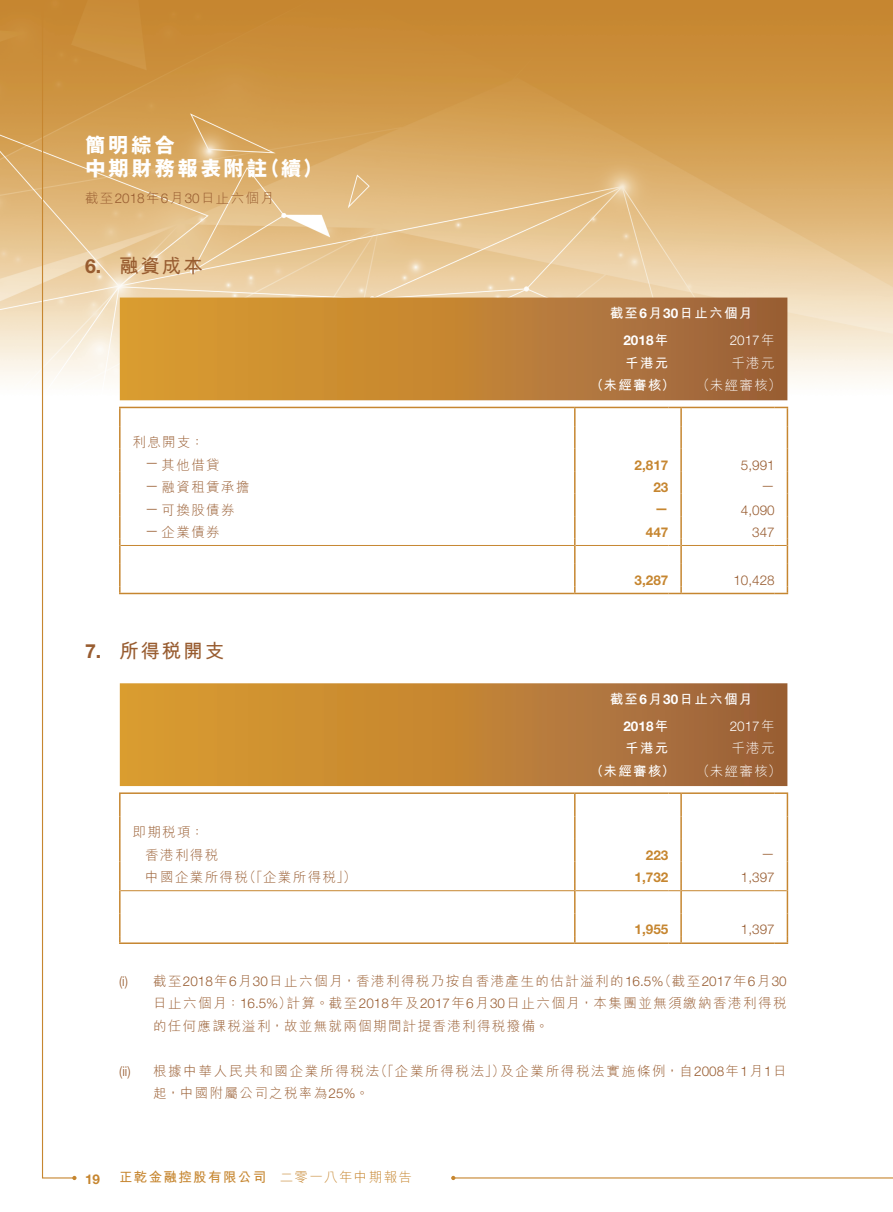
<style>
.page{position:relative;width:893px;height:1212px;background:#fff}
.page>*{position:absolute;margin:0;border:0;box-sizing:border-box;transform-origin:0 0}
.t1{font:800 21px "M Hei HK";letter-spacing:.1em;color:#fff}
.t2{font:700 19.5px "M Hei HK";letter-spacing:.1em;color:#985c30}
.t3{font:700 19.5px "Helvetica Neue LT Std";color:#985c30}
.t4{font:300 13.5px/22.5px "M Hei HK";letter-spacing:.105em;color:#985c30}
.t5{font:300 13.5px "Helvetica Neue LT Std";color:#985c30}
.t6{font:700 13.5px "M Hei HK";letter-spacing:.1em;color:#fff}
.t7{font:300 13.5px "M Hei HK";letter-spacing:.125em;color:#985c30}
.t8{font:700 13.5px "Helvetica Neue LT Std";color:#c68630}
.t9{font:300 13.5px "M Hei HK";letter-spacing:.1em;color:#fff}
.t10{font:700 13.5px "M Hei HK";letter-spacing:.1em;color:#c68630}
.t11{font:300 13.5px "Helvetica Neue LT Std";color:#fff}
.t12{font:700 13.5px "Helvetica Neue LT Std";color:#fff}
.t13{font:300 13.5px "M Hei HK";letter-spacing:.1em;color:#c68630}
.s1{font-family:"Helvetica Neue LT Std"}
.s2{font-family:"M Hei HK"}
</style>
<div class="page">
<img style="left:0;top:0;width:893px;height:1181px">
<hr style="left:454px;top:1177px;width:439px;height:1px;background:#c68630">
<svg style="left:451px;top:1176px;width:4px;height:4px"></svg>
<svg style="left:41px;top:0;width:36px;height:1180px"></svg>
<svg style="left:120px;top:298px;width:667px;height:102px;background:#be8135"></svg>
<hr style="left:121px;top:545px;width:453px;height:1px;background:#c68630">
<hr style="left:576px;top:545px;width:92px;height:1px;background:#c68630">
<hr style="left:682px;top:545px;width:93px;height:1px;background:#c68630">
<hr style="left:119px;top:593px;width:456px;height:1px;background:#c68630">
<hr style="left:575px;top:593px;width:93px;height:1px;background:#c68630">
<hr style="left:681px;top:593px;width:94px;height:1px;background:#c68630">
<hr style="left:119px;top:407px;width:456px;height:1px;background:#c68630">
<hr style="left:575px;top:407px;width:93px;height:1px;background:#c68630">
<hr style="left:681px;top:407px;width:94px;height:1px;background:#c68630">
<svg style="left:119px;top:408px;width:2px;height:18px"></svg>
<hr style="left:119px;top:426px;width:2px;height:23px;background:#c68630">
<hr style="left:119px;top:449px;width:2px;height:22px;background:#c68630">
<hr style="left:119px;top:471px;width:2px;height:23px;background:#c68630">
<hr style="left:119px;top:494px;width:2px;height:22px;background:#c68630">
<hr style="left:119px;top:516px;width:2px;height:23px;background:#c68630">
<svg style="left:119px;top:539px;width:2px;height:25px"></svg>
<hr style="left:119px;top:564px;width:2px;height:22px;background:#c68630">
<svg style="left:119px;top:586px;width:2px;height:7px"></svg>
<svg style="left:775px;top:407px;width:13px;height:187px"></svg>
<svg style="left:574px;top:408px;width:2px;height:18px"></svg>
<hr style="left:574px;top:426px;width:2px;height:23px;background:#c68630">
<hr style="left:574px;top:449px;width:2px;height:22px;background:#c68630">
<hr style="left:574px;top:471px;width:2px;height:23px;background:#c68630">
<hr style="left:574px;top:494px;width:2px;height:22px;background:#c68630">
<hr style="left:574px;top:516px;width:2px;height:23px;background:#c68630">
<svg style="left:574px;top:539px;width:2px;height:25px"></svg>
<hr style="left:574px;top:564px;width:2px;height:22px;background:#c68630">
<svg style="left:574px;top:586px;width:2px;height:7px"></svg>
<svg style="left:668px;top:407px;width:14px;height:19px"></svg>
<hr style="left:680px;top:426px;width:2px;height:23px;background:#c68630">
<hr style="left:680px;top:449px;width:2px;height:22px;background:#c68630">
<hr style="left:680px;top:471px;width:2px;height:23px;background:#c68630">
<hr style="left:680px;top:494px;width:2px;height:22px;background:#c68630">
<hr style="left:680px;top:516px;width:2px;height:23px;background:#c68630">
<svg style="left:668px;top:539px;width:14px;height:25px"></svg>
<hr style="left:680px;top:564px;width:2px;height:22px;background:#c68630">
<svg style="left:668px;top:586px;width:14px;height:8px"></svg>
<svg style="left:120px;top:683px;width:667px;height:103px;background:#bf8235"></svg>
<hr style="left:121px;top:890px;width:453px;height:1px;background:#c68630">
<hr style="left:576px;top:890px;width:92px;height:1px;background:#c68630">
<hr style="left:682px;top:890px;width:93px;height:1px;background:#c68630">
<hr style="left:119px;top:942px;width:456px;height:2px;background:#c68630">
<hr style="left:575px;top:942px;width:93px;height:2px;background:#c68630">
<hr style="left:681px;top:942px;width:94px;height:2px;background:#c68630">
<hr style="left:119px;top:792px;width:456px;height:2px;background:#c68630">
<hr style="left:575px;top:792px;width:93px;height:2px;background:#c68630">
<svg style="left:668px;top:792px;width:13px;height:2px"></svg>
<hr style="left:681px;top:792px;width:94px;height:2px;background:#c68630">
<hr style="left:119px;top:794px;width:2px;height:22px;background:#c68630">
<hr style="left:119px;top:816px;width:2px;height:23px;background:#c68630">
<hr style="left:119px;top:839px;width:2px;height:22px;background:#c68630">
<hr style="left:119px;top:861px;width:2px;height:23px;background:#c68630">
<svg style="left:119px;top:884px;width:2px;height:7px"></svg>
<hr style="left:119px;top:891px;width:2px;height:22px;background:#c68630">
<hr style="left:119px;top:913px;width:2px;height:23px;background:#c68630">
<svg style="left:119px;top:936px;width:2px;height:6px"></svg>
<svg style="left:775px;top:792px;width:13px;height:152px"></svg>
<hr style="left:574px;top:794px;width:2px;height:22px;background:#c68630">
<hr style="left:574px;top:816px;width:2px;height:23px;background:#c68630">
<hr style="left:574px;top:839px;width:2px;height:22px;background:#c68630">
<hr style="left:574px;top:861px;width:2px;height:23px;background:#c68630">
<svg style="left:574px;top:884px;width:2px;height:7px"></svg>
<hr style="left:574px;top:891px;width:2px;height:22px;background:#c68630">
<hr style="left:574px;top:913px;width:2px;height:23px;background:#c68630">
<svg style="left:574px;top:936px;width:2px;height:6px"></svg>
<hr style="left:680px;top:794px;width:2px;height:22px;background:#c68630">
<hr style="left:680px;top:816px;width:2px;height:23px;background:#c68630">
<hr style="left:680px;top:839px;width:2px;height:22px;background:#c68630">
<hr style="left:680px;top:861px;width:2px;height:23px;background:#c68630">
<svg style="left:668px;top:884px;width:14px;height:7px"></svg>
<hr style="left:680px;top:891px;width:2px;height:22px;background:#c68630">
<hr style="left:680px;top:913px;width:2px;height:23px;background:#c68630">
<svg style="left:668px;top:936px;width:14px;height:8px"></svg>
<h1 class="t1" style="left:85px;top:135px;width:92px">簡明綜合</h1>
<h1 class="t1" style="left:260px;top:158px;width:64px">（續(</h1>
<h1 class="t1" style="left:85px;top:158px;width:184px">中期財務報表附註</h1>
<p class="t4" style="left:85px;top:187px;width:190px">截至<span class="s1">2018</span>年<span class="s1">6</span>月<span class="s1">30</span>日止六個月</p>
<h2 class="t3" style="left:85px;top:254px;width:18px">6.</h2>
<h2 class="t2" style="left:119px;top:251px;width:85px">融資成本</h2>
<p class="t4" style="left:133px;top:431px;width:73px">利息開支：</p>
<p class="t4" style="left:162px;top:453px;width:60px">其他借貸</p>
<p class="t5" style="left:145px;top:454px;width:15px">—</p>
<p class="t4" style="left:162px;top:476px;width:89px">融資租賃承擔</p>
<p class="t5" style="left:145px;top:477px;width:15px">—</p>
<p class="t4" style="left:162px;top:498px;width:74px">可換股債券</p>
<p class="t5" style="left:145px;top:499px;width:15px">—</p>
<p class="t4" style="left:162px;top:521px;width:60px">企業債券</p>
<p class="t5" style="left:145px;top:522px;width:15px">—</p>
<p class="t6" style="left:610px;top:304px;width:144px">截至<span class="s1">6</span>月<span class="s1">30</span>日止六個月</p>
<p class="t11" style="left:730px;top:332px;width:46px">2017<span class="s2">年</span></p>
<p class="t12" style="left:623px;top:332px;width:46px">2018<span class="s2">年</span></p>
<p class="t6" style="left:625px;top:353px;width:45px">千港元</p>
<p class="t9" style="left:731px;top:356px;width:45px">千港元</p>
<p class="t6" style="left:590px;top:375px;width:87px">（未經審核）</p>
<p class="t9" style="left:696px;top:378px;width:87px">（未經審核(</p>
<p class="t8" style="left:635px;top:456px;width:35px">2,817</p>
<p class="t5" style="left:741px;top:456px;width:35px">5,991</p>
<p class="t8" style="left:653px;top:479px;width:17px">23</p>
<p class="t5" style="left:761px;top:477px;width:15px">—</p>
<p class="t8" style="left:655px;top:499px;width:15px">—</p>
<p class="t5" style="left:741px;top:501px;width:35px">4,090</p>
<p class="t8" style="left:646px;top:524px;width:24px">447</p>
<p class="t5" style="left:752px;top:524px;width:24px">347</p>
<p class="t8" style="left:635px;top:571px;width:35px">3,287</p>
<p class="t5" style="left:733px;top:572px;width:43px">10,428</p>
<h2 class="t3" style="left:85px;top:639px;width:18px">7.</h2>
<h2 class="t2" style="left:119px;top:637px;width:107px">所得稅開支</h2>
<p class="t4" style="left:133px;top:821px;width:73px">即期稅項：</p>
<p class="t4" style="left:145px;top:843px;width:74px">香港利得稅</p>
<p class="t4" style="left:243px;top:866px;width:115px">（「企業所得稅 (「</p>
<p class="t4" style="left:145px;top:866px;width:104px">中國企業所得稅</p>
<p class="t6" style="left:610px;top:689px;width:144px">截至<span class="s1">6</span>月<span class="s1">30</span>日止六個月</p>
<p class="t11" style="left:730px;top:718px;width:46px">2017<span class="s2">年</span></p>
<p class="t12" style="left:623px;top:718px;width:46px">2018<span class="s2">年</span></p>
<p class="t6" style="left:625px;top:738px;width:45px">千港元</p>
<p class="t9" style="left:731px;top:741px;width:45px">千港元</p>
<p class="t6" style="left:590px;top:761px;width:87px">（未經審核）</p>
<p class="t9" style="left:696px;top:764px;width:87px">（未經審核(</p>
<p class="t8" style="left:646px;top:846px;width:24px">223</p>
<p class="t5" style="left:761px;top:845px;width:15px">—</p>
<p class="t8" style="left:635px;top:869px;width:35px">1,732</p>
<p class="t5" style="left:741px;top:869px;width:35px">1,397</p>
<p class="t5" style="left:119px;top:972px;width:11px">) i(</p>
<p class="t5" style="left:119px;top:1062px;width:13px">i i( )</p>
<p class="t8" style="left:635px;top:921px;width:35px">1,955</p>
<p class="t5" style="left:658px;top:972px;width:130px"><span class="s2">（截至</span>2017<span class="s2">年</span>6<span class="s2">月</span>30</p>
<p class="t5" style="left:741px;top:921px;width:35px">1,397</p>
<p class="t4" style="left:153px;top:969px;width:512px">截至<span class="s1">2018</span>年<span class="s1">6</span>月<span class="s1">30</span>日止六個月，香港利得稅乃按自香港產生的估計溢利的<span class="s1">16.5%</span></p>
<p class="t4" style="left:153px;top:992px;width:397px">日止六個月：<span class="s1">16.5%</span>）<br>的任何應課稅溢利，故並無就兩個期間計提香港利得稅撥備。</p>
<p class="t7" style="left:500px;top:1064px;width:288px">及企業所得稅法實施條例，自<span class="s1">2008</span>年<span class="s1">1</span>月<span class="s1">1</span>日</p>
<p class="t4" style="left:287px;top:992px;width:501px">計算。截至<span class="s1">2018</span>年及<span class="s1">2017</span>年<span class="s1">6</span>月<span class="s1">30</span>日止六個月，本集團並無須繳納香港利得稅</p>
<p class="t4" style="left:374px;top:1059px;width:132px">（「企業所得稅法」）</p>
<p class="t7" style="left:153px;top:1064px;width:228px">根據中華人民共和國企業所得稅法</p>
<p class="t4" style="left:153px;top:1082px;width:218px">起，中國附屬公司之稅率為<span class="s1">25%</span>。</p>
<p class="t8" style="left:85px;top:1170px;width:17px">19</p>
<p class="t10" style="left:119px;top:1167px;width:149px">正乾金融控股有限公司</p>
<p class="t13" style="left:280px;top:1170px;width:134px">二零一八年中期報告</p>
</div>
